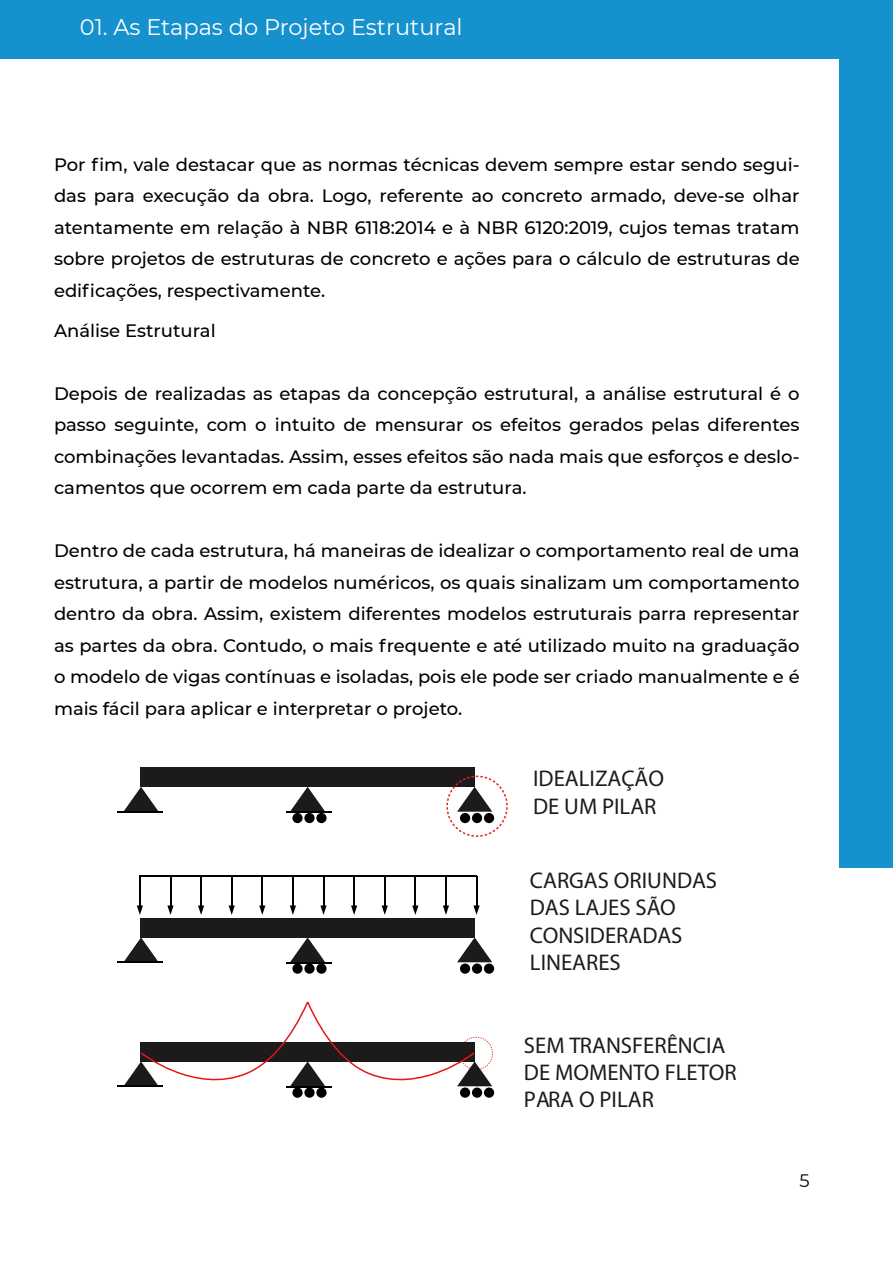
<style>
.page{position:relative;width:893px;height:1263px;background:#fff}
.page>*{position:absolute;margin:0;border:0;box-sizing:border-box;transform-origin:0 0}
.t1{font:22.8px/27.3px "Myriad Pro";color:#1c1c1c}
.t2{font:22.5px "Montserrat";color:#fffffd}
.t3{font:500 18px/31.5px "Montserrat";color:#000;text-align:justify}
.t4{font:18px "Montserrat";color:#000}
</style>
<div class="page">
<div style="left:0;top:0;width:893px;height:59px;background:#1591ce"></div>
<div style="left:839px;top:52px;width:54px;height:816px;background:#1591ce"></div>
<div style="left:141px;top:767px;width:334px;height:20px;background:#1c1a1a"></div>
<svg style="left:124px;top:787px;width:34px;height:24px"></svg>
<svg style="left:290px;top:787px;width:35px;height:25px"></svg>
<hr style="left:286px;top:812px;width:46px;height:1px;background:#000">
<div style="left:292px;top:813px;width:11px;height:10px;background:#000;border-radius:50%"></div>
<div style="left:304px;top:813px;width:11px;height:10px;background:#000;border-radius:50%"></div>
<div style="left:316px;top:813px;width:11px;height:10px;background:#000;border-radius:50%"></div>
<svg style="left:446px;top:775px;width:62px;height:62px"></svg>
<div style="left:141px;top:918px;width:334px;height:20px;background:#1c1a1a"></div>
<svg style="left:124px;top:937px;width:34px;height:24px"></svg>
<svg style="left:290px;top:938px;width:35px;height:24px"></svg>
<svg style="left:457px;top:938px;width:35px;height:24px"></svg>
<hr style="left:286px;top:962px;width:46px;height:1px;background:#000">
<hr style="left:117px;top:811px;width:46px;height:1px;background:#000">
<hr style="left:117px;top:961px;width:46px;height:1px;background:#000">
<div style="left:292px;top:963px;width:11px;height:11px;background:#000;border-radius:50%"></div>
<div style="left:304px;top:963px;width:11px;height:11px;background:#000;border-radius:50%"></div>
<div style="left:316px;top:963px;width:11px;height:11px;background:#000;border-radius:50%"></div>
<div style="left:460px;top:963px;width:10px;height:11px;background:#000;border-radius:50%"></div>
<div style="left:472px;top:963px;width:10px;height:11px;background:#000;border-radius:50%"></div>
<div style="left:484px;top:963px;width:10px;height:11px;background:#000;border-radius:50%"></div>
<hr style="left:117px;top:1085px;width:46px;height:1px;background:#000">
<svg style="left:292px;top:1087px;width:11px;height:11px"></svg>
<svg style="left:304px;top:1087px;width:11px;height:11px"></svg>
<svg style="left:316px;top:1087px;width:11px;height:11px"></svg>
<div style="left:460px;top:1087px;width:10px;height:11px;background:#000;border-radius:50%"></div>
<div style="left:472px;top:1087px;width:10px;height:11px;background:#000;border-radius:50%"></div>
<div style="left:484px;top:1087px;width:10px;height:11px;background:#000;border-radius:50%"></div>
<hr style="left:139px;top:876px;width:2px;height:29px;background:#000">
<svg style="left:137px;top:905px;width:6px;height:10px"></svg>
<svg style="left:167px;top:877px;width:7px;height:38px"></svg>
<hr style="left:200px;top:876px;width:2px;height:29px;background:#000">
<svg style="left:198px;top:905px;width:6px;height:10px"></svg>
<svg style="left:229px;top:877px;width:6px;height:38px"></svg>
<svg style="left:259px;top:877px;width:6px;height:38px"></svg>
<hr style="left:292px;top:876px;width:2px;height:29px;background:#000">
<svg style="left:290px;top:905px;width:6px;height:10px"></svg>
<svg style="left:320px;top:877px;width:7px;height:38px"></svg>
<hr style="left:353px;top:876px;width:2px;height:29px;background:#000">
<svg style="left:351px;top:905px;width:6px;height:10px"></svg>
<svg style="left:382px;top:877px;width:6px;height:38px"></svg>
<svg style="left:412px;top:877px;width:6px;height:38px"></svg>
<hr style="left:445px;top:876px;width:2px;height:29px;background:#000">
<svg style="left:443px;top:905px;width:6px;height:10px"></svg>
<svg style="left:473px;top:876px;width:7px;height:39px"></svg>
<hr style="left:139px;top:876px;width:338px;height:1px;background:#000">
<svg style="left:123px;top:1001px;width:370px;height:94px"></svg>
<p class="t2" style="left:80px;top:12px;width:384px">01. As Etapas do Projeto Estrutural</p>
<p class="t3" style="left:54px;top:148px;width:747px">Por fim, vale destacar que as normas técnicas devem sempre estar sendo segui&shy;das para execução da obra. Logo, referente ao concreto armado, deve-se olhar atentamente em relação à NBR 6118:2014 e à NBR 6120:2019, cujos temas tratam sobre projetos de estruturas de concreto e ações para o cálculo de estruturas de edificações, respectivamente.</p>
<p class="t3" style="left:54px;top:314px;width:163px">Análise Estrutural</p>
<p class="t3" style="left:54px;top:377px;width:747px">Depois de realizadas as etapas da concepção estrutural, a análise estrutural é o passo seguinte, com o intuito de mensurar os efeitos gerados pelas diferentes combinações levantadas. Assim, esses efeitos são nada mais que esforços e deslo&shy;camentos que ocorrem em cada parte da estrutura.</p>
<p class="t3" style="left:54px;top:534px;width:747px">Dentro de cada estrutura, há maneiras de idealizar o comportamento real de uma estrutura, a partir de modelos numéricos, os quais sinalizam um comportamento dentro da obra. Assim, existem diferentes modelos estruturais parra representar as partes da obra. Contudo, o mais frequente e até utilizado muito na graduação o modelo de vigas contínuas e isoladas, pois ele pode ser criado manualmente e é mais fácil para aplicar e interpretar o projeto.</p>
<p class="t1" style="left:533px;top:764px;width:132px">IDEALIZAÇÃO<br>DE UM PILAR</p>
<p class="t1" style="left:530px;top:866px;width:189px">CARGAS ORIUNDAS<br>DAS LAJES SÃO<br>CONSIDERADAS<br>LINEARES</p>
<p class="t1" style="left:524px;top:1031px;width:214px">SEM TRANSFERÊNCIA<br>DE MOMENTO FLETOR<br>PARA O PILAR</p>
<p class="t4" style="left:800px;top:1168px;width:12px">5</p>
</div>
